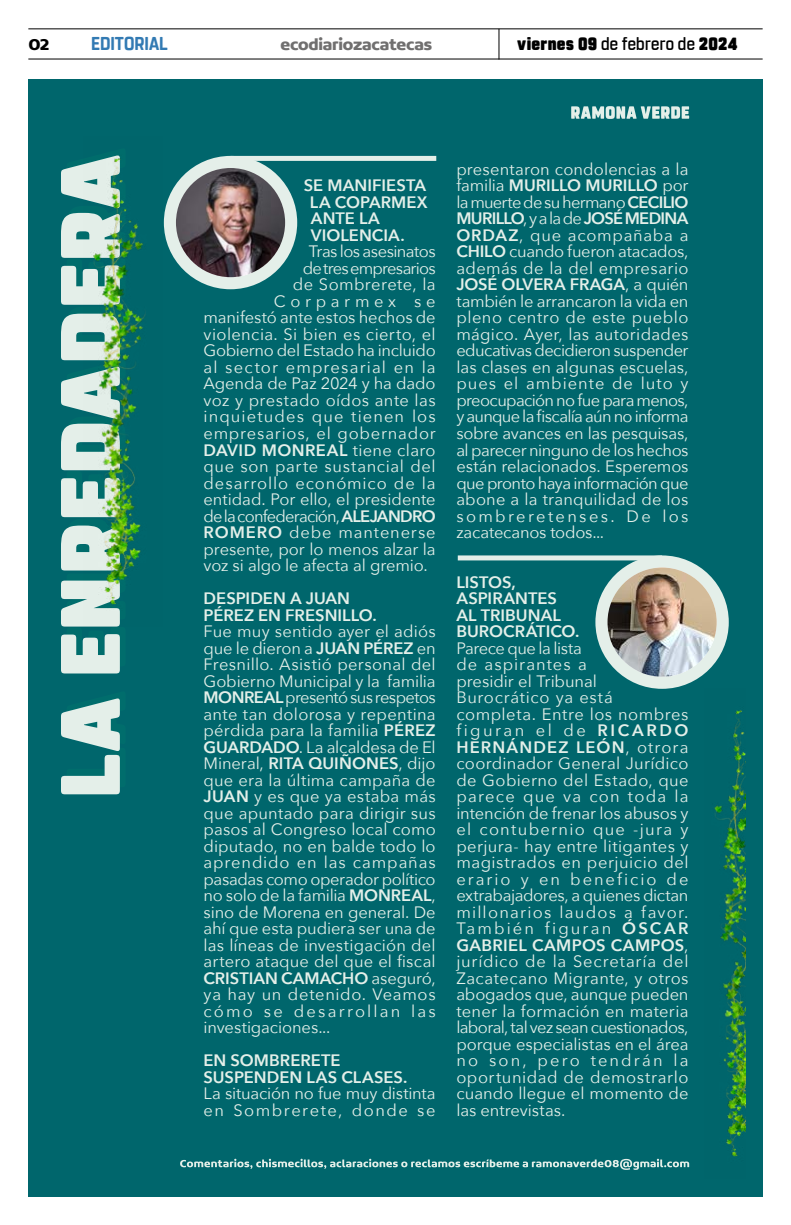
<style>
.page{position:relative;width:791px;height:1225px;background:#fff}
.page>*{position:absolute;margin:0;border:0;box-sizing:border-box;transform-origin:0 0}
.t1{font:700 18.6px "Rohn Rounded";color:#327ab3;scale:.91 1}
.t2{font:900 17.6px "Rohn Rounded";letter-spacing:.02em;color:#000;scale:.91 1}
.t3{font:700 16.9px "Concord";letter-spacing:-.01em;color:#706f6f}
.t4{font:700 16.9px "Concord";color:#000}
.t5{font:16.5px/16.5px "Avenir Next";letter-spacing:.02em;color:#e4efe9;text-align:justify}
.t6{font:600 16.5px/16.5px "Avenir Next";letter-spacing:.005em;color:#e4efe9}
.t7{font:16.5px "Avenir Next";letter-spacing:-.01em;color:#e4efe9}
.t8{font:16.5px "Avenir Next";letter-spacing:-.005em;color:#e4efe9}
.t9{font:16.5px/16.5px "Avenir Next";color:#e4efe9}
.t10{font:16.5px "Avenir Next";letter-spacing:.065em;color:#e4efe9}
.t11{font:16.5px "Avenir Next";letter-spacing:-.05em;color:#e4efe9}
.t12{font:16.5px "Avenir Next";letter-spacing:-.02em;color:#e4efe9}
.t13{font:16.5px "Avenir Next";letter-spacing:.045em;color:#e4efe9}
.t14{font:16.5px "Avenir Next";letter-spacing:.055em;color:#e4efe9}
.t15{font:600 16.5px "Avenir Next";letter-spacing:.03em;color:#e4efe9}
.t16{font:16.5px "Avenir Next";letter-spacing:.05em;color:#e4efe9}
.t17{font:16.5px "Avenir Next";letter-spacing:-.035em;color:#e4efe9}
.t18{font:16.5px "Avenir Next";letter-spacing:.28em;color:#e4efe9}
.s1{font-weight:500}
.s2{font-weight:400}
.s3{font-weight:600}
</style>
<div class="page">
<hr style="left:28px;top:28px;width:735px;height:1px;background:#000">
<hr style="left:28px;top:59px;width:735px;height:1px;background:#000">
<hr style="left:498px;top:29px;width:1px;height:31px;background:#000">
<div style="left:28px;top:79px;width:735px;height:1117px;background:#00666c"></div>
<svg style="left:180px;top:1158px;width:509px;height:11px"></svg>
<svg style="left:61px;top:164px;width:59px;height:630px"></svg>
<div style="left:231px;top:156px;width:205px;height:5px;background:#e4efe9"></div>
<div style="left:164px;top:156px;width:133px;height:133px;background:#e4efe9;border-radius:50%"></div>
<img style="left:176px;top:168px;width:109px;height:109px;border-radius:55px">
<div style="left:458px;top:555px;width:204px;height:5px;background:#e4efe9"></div>
<div style="left:595px;top:555px;width:134px;height:134px;background:#e4efe9;border-radius:50%"></div>
<img style="left:607px;top:567px;width:110px;height:110px;border-radius:55px">
<svg style="left:571px;top:106px;width:118px;height:13px"></svg>
<img style="left:84px;top:155px;width:62px;height:471px">
<img style="left:714px;top:710px;width:32px;height:447px">
<p class="t4" style="left:28px;top:34px;width:23px">02</p>
<p class="t1" style="left:91px;top:32px;width:86px">EDITORIAL</p>
<p class="t3" style="left:280px;top:34px;width:153px">ecodiariozacatecas</p>
<p class="t2" style="left:517px;top:33px;width:244px">viernes 09 <span class="s1">de febrero de</span> 2024</p>
<p class="t6" style="left:310px;top:177px;width:119px;text-indent:-6px">SE MANIFIESTA<br>LA COPARMEX<br>ANTE LA<br>VIOLENCIA.</p>
<p class="t17" style="left:309px;top:238px;width:128px">Tras los asesinatos</p>
<p class="t11" style="left:303px;top:254px;width:134px">de tres empresarios</p>
<p class="t5" style="left:293px;top:276px;width:144px">de Sombrerete, la</p>
<p class="t18" style="left:274px;top:287px;width:163px">Corparmex se</p>
<p class="t7" style="left:204px;top:304px;width:234px">manifestó ante estos hechos de</p>
<p class="t5" style="left:204px;top:325px;width:234px">violencia. Si bien es cierto, el</p>
<p class="t12" style="left:204px;top:337px;width:234px">Gobierno del Estado ha incluido</p>
<p class="t10" style="left:204px;top:353px;width:234px">al sector empresarial en la</p>
<p class="t7" style="left:204px;top:370px;width:234px">Agenda de Paz 2024 y ha dado</p>
<p class="t5" style="left:204px;top:391px;width:234px">voz y prestado oídos ante las</p>
<p class="t10" style="left:204px;top:403px;width:234px">inquietudes que tienen los</p>
<p class="t13" style="left:204px;top:419px;width:234px">empresarios, el gobernador</p>
<p class="t15" style="left:204px;top:435px;width:234px">DAVID MONREAL <span class="s2">tiene claro</span></p>
<p class="t5" style="left:204px;top:457px;width:234px">que son parte sustancial del</p>
<p class="t14" style="left:204px;top:469px;width:234px">desarrollo económico de la</p>
<p class="t8" style="left:204px;top:485px;width:234px">entidad. Por ello, el presidente</p>
<p class="t11" style="left:204px;top:502px;width:234px">de la confederación, <span class="s3">ALEJANDRO</span></p>
<p class="t16" style="left:204px;top:518px;width:234px"><span class="s3">ROMERO</span> debe mantenerse</p>
<p class="t8" style="left:204px;top:535px;width:234px">presente, por lo menos alzar la</p>
<p class="t7" style="left:204px;top:551px;width:226px">voz si algo le afecta al gremio.</p>
<p class="t6" style="left:204px;top:589px;width:175px">DESPIDEN A JUAN<br>PÉREZ EN FRESNILLO.</p>
<p class="t5" style="left:204px;top:622px;width:234px">Fue muy sentido ayer el adiós que le dieron a <span class="s3">JUAN PÉREZ</span> en Fresnillo. Asistió personal del Gobierno Municipal y la familia <span class="s3">MONREAL</span> presentó sus respetos ante tan dolorosa y repentina pérdida para la familia <span class="s3">PÉREZ GUARDADO</span>. La alcaldesa de El Mineral, <span class="s3">RITA QUIÑONES</span>, dijo que era la última campaña de <span class="s3">JUAN</span> y es que ya estaba más que apuntado para dirigir sus pasos al Congreso local como diputado, no en balde todo lo aprendido en las campañas pasadas como operador político no solo de la familia <span class="s3">MONREAL</span>, sino de Morena en general. De ahí que esta pudiera ser una de las líneas de investigación del artero ataque del que el fiscal <span class="s3">CRISTIAN CAMACHO</span> aseguró, ya hay un detenido. Veamos cómo se desarrollan las investigaciones...</p>
<p class="t6" style="left:204px;top:1051px;width:205px">EN SOMBRERETE<br>SUSPENDEN LAS CLASES.</p>
<p class="t9" style="left:204px;top:1084px;width:234px">La situación no fue muy distinta en Sombrerete, donde se</p>
<p class="t5" style="left:456px;top:160px;width:234px">presentaron condolencias a la familia <span class="s3">MURILLO MURILLO</span> por la muerte de su hermano <span class="s3">CECILIO MURILLO</span>, y a la de <span class="s3">JOSÉ MEDINA ORDAZ</span>, que acompañaba a <span class="s3">CHILO</span> cuando fueron atacados, además de la del empresario <span class="s3">JOSÉ OLVERA FRAGA</span>, a quién también le arrancaron la vida en pleno centro de este pueblo mágico. Ayer, las autoridades educativas decidieron suspender las clases en algunas escuelas, pues el ambiente de luto y preocupación no fue para menos, y aunque la fiscalía aún no informa sobre avances en las pesquisas, al parecer ninguno de los hechos están relacionados. Esperemos que pronto haya información que abone a la tranquilidad de los sombreretenses. De los zacatecanos todos...</p>
<p class="t6" style="left:456px;top:573px;width:125px">LISTOS,<br>ASPIRANTES<br>AL TRIBUNAL<br>BUROCRÁTICO.</p>
<p class="t5" style="left:456px;top:639px;width:234px;text-align:left">Parece que la lista<br>de aspirantes a<br>presidir el Tribunal<br>Burocrático ya está completa. Entre los nombres figuran el de <span class="s3">RICARDO<br>HERNÁNDEZ LEÓN</span>, otrora coordinador General Jurídico de Gobierno del Estado, que parece que va con toda la intención de frenar los abusos y el contubernio que -jura y perjura- hay entre litigantes y magistrados en perjuicio del erario y en beneficio de extrabajadores, a quienes dictan millonarios laudos a favor.<br>También figuran <span class="s3">ÓSCAR<br>GABRIEL CAMPOS CAMPOS</span>, jurídico de la Secretaría del<br>Zacatecano Migrante, y otros abogados que, aunque pueden tener la formación en materia laboral, tal vez sean cuestionados, porque especialistas en el área no son, pero tendrán la oportunidad de demostrarlo cuando llegue el momento de las entrevistas.</p>
</div>
